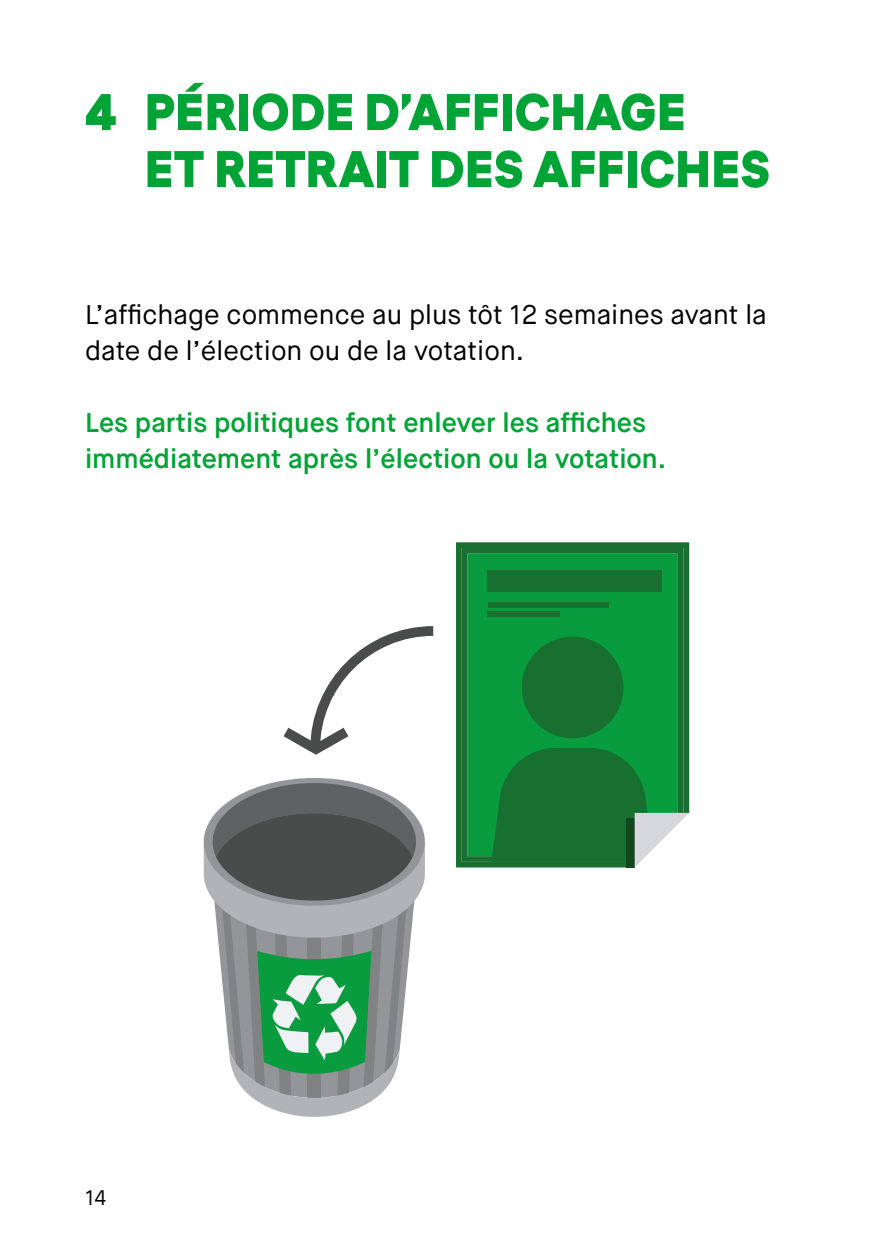
<style>
.page{position:relative;width:893px;height:1259px;background:#fff}
.page>*{position:absolute;margin:0;border:0;box-sizing:border-box;transform-origin:0 0}
.t1{font:60px/57px "Devinyl";color:#00a336}
.t2{font:600 27px/36px "Maison Neue";color:#00a336}
.t3{font:27px/36px "Maison Neue";color:#000}
.t4{font:21px "Maison Neue";color:#000}
</style>
<div class="page">
<svg style="left:456px;top:542px;width:233px;height:325px;background:#1e7436"></svg>
<svg style="left:462px;top:548px;width:222px;height:314px;background:#0b963d"></svg>
<div style="left:522px;top:636px;width:101px;height:102px;background:#177030;border-radius:50%"></div>
<div style="left:487px;top:570px;width:175px;height:21px;background:#177030"></div>
<div style="left:487px;top:602px;width:121px;height:5px;background:#177030"></div>
<div style="left:487px;top:611px;width:73px;height:5px;background:#177030"></div>
<svg style="left:284px;top:626px;width:149px;height:129px"></svg>
<svg style="left:204px;top:778px;width:221px;height:339px"></svg>
<svg style="left:491px;top:748px;width:198px;height:119px;background:#2e8649"></svg>
<h1 class="t1" style="left:145px;top:83px;width:627px;text-indent:-60px">4 PÉRIODE D’AFFICHAGE<br>ET RETRAIT DES AFFICHES</h1>
<p class="t3" style="left:85px;top:297px;width:683px">L’affichage commence au plus tôt 12 semaines avant la date de l’élection ou de la votation.</p>
<p class="t2" style="left:85px;top:405px;width:583px">Les partis politiques font enlever les affiches immédiatement après l’élection ou la votation.</p>
<p class="t4" style="left:85px;top:1184px;width:23px">14</p>
</div>
